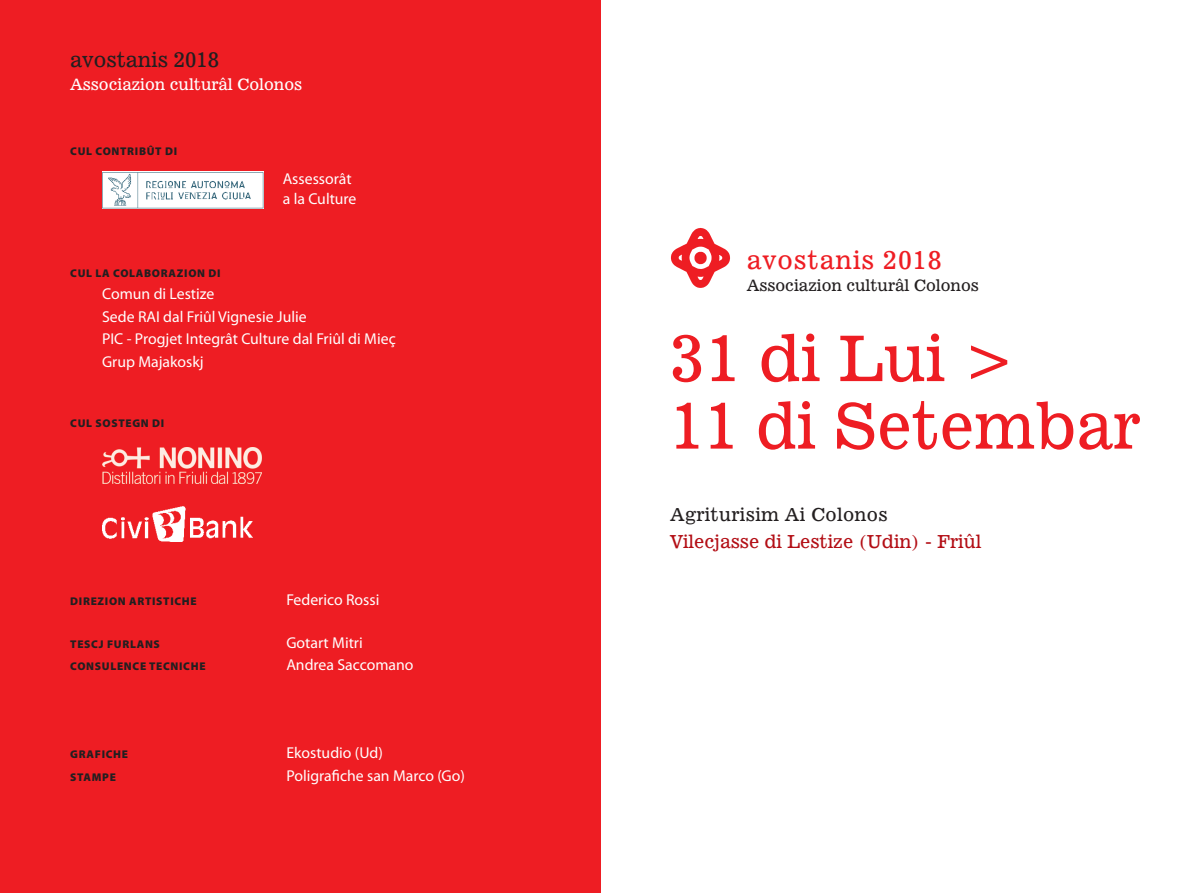
<style>
.page{position:relative;width:1200px;height:893px;background:#fff}
.page>*{position:absolute;margin:0;border:0;box-sizing:border-box;transform-origin:0 0}
.t1{font:63px/67.5px "News 701 BT Roman A";color:#ee1d23}
.t2{font:24.75px "News 701 BT Roman A";letter-spacing:.04em;color:#ee1d23}
.t3{font:20.25px "News 701 BT Roman A";color:#231f20}
.t4{font:18px "News 701 BT Roman A";color:#b30e15}
.t5{font:18px "News 701 BT Roman A";letter-spacing:.02em;color:#231f20}
.t6{font:15.75px/22.5px "Myriad Pro";color:#fff}
.t7{font:15.75px "News 701 BT Roman A";color:#231f20}
.t8{font:15.75px "News 701 BT Roman A";color:#fff}
.t9{font:900 11.25px "Myriad Pro";letter-spacing:.06em;color:#231f20}
</style>
<div class="page">
<div style="left:0;top:0;width:600px;height:893px;background:#ee1d23"></div>
<img style="left:671px;top:228px;width:59px;height:60px">
<img style="left:102px;top:172px;width:161px;height:36px">
<img style="left:102px;top:448px;width:160px;height:35px">
<img style="left:102px;top:506px;width:150px;height:36px">
<p class="t3" style="left:70px;top:48px;width:150px">avostanis 2018</p>
<p class="t8" style="left:70px;top:75px;width:233px">Associazion culturâl Colonos</p>
<p class="t9" style="left:70px;top:144px;width:108px">CUL CONTRIBÛT DI</p>
<p class="t6" style="left:283px;top:168px;width:75px;line-height:20.2px">Assessorât a la Culture</p>
<p class="t9" style="left:70px;top:265px;width:152px">CUL LA COLABORAZION DI</p>
<p class="t6" style="left:102px;top:282px;width:295px">Comun di Lestize<br>Sede RAI dal Friûl Vignesie Julie<br>PIC - Progjet Integrât Culture dal Friûl di Mieç<br>Grup Majakoskj</p>
<p class="t9" style="left:70px;top:416px;width:95px">CUL SOSTEGN DI</p>
<p class="t9" style="left:70px;top:594px;width:128px">DIREZION ARTISTICHE</p>
<p class="t6" style="left:286px;top:588px;width:95px">Federico Rossi</p>
<p class="t9" style="left:70px;top:637px;width:91px">TESCJ FURLANS</p>
<p class="t6" style="left:286px;top:631px;width:78px">Gotart Mitri</p>
<p class="t9" style="left:70px;top:659px;width:137px">CONSULENCE TECNICHE</p>
<p class="t6" style="left:286px;top:654px;width:129px">Andrea Saccomano</p>
<p class="t9" style="left:70px;top:747px;width:59px">GRAFICHE</p>
<p class="t6" style="left:286px;top:741px;width:98px">Ekostudio (Ud)</p>
<p class="t9" style="left:70px;top:769px;width:47px">STAMPE</p>
<p class="t6" style="left:286px;top:764px;width:180px">Poligrafiche san Marco (Go)</p>
<h2 class="t2" style="left:746px;top:245px;width:196px">avostanis 2018</h2>
<p class="t7" style="left:746px;top:276px;width:233px">Associazion culturâl Colonos</p>
<h1 class="t1" style="left:670px;top:324px;width:471px">31 di Lui &gt;<br>11 di Setembar</h1>
<p class="t5" style="left:670px;top:503px;width:219px">Agriturisim Ai Colonos</p>
<p class="t4" style="left:670px;top:530px;width:312px">Vilecjasse di Lestize (Udin) - Friûl</p>
</div>
